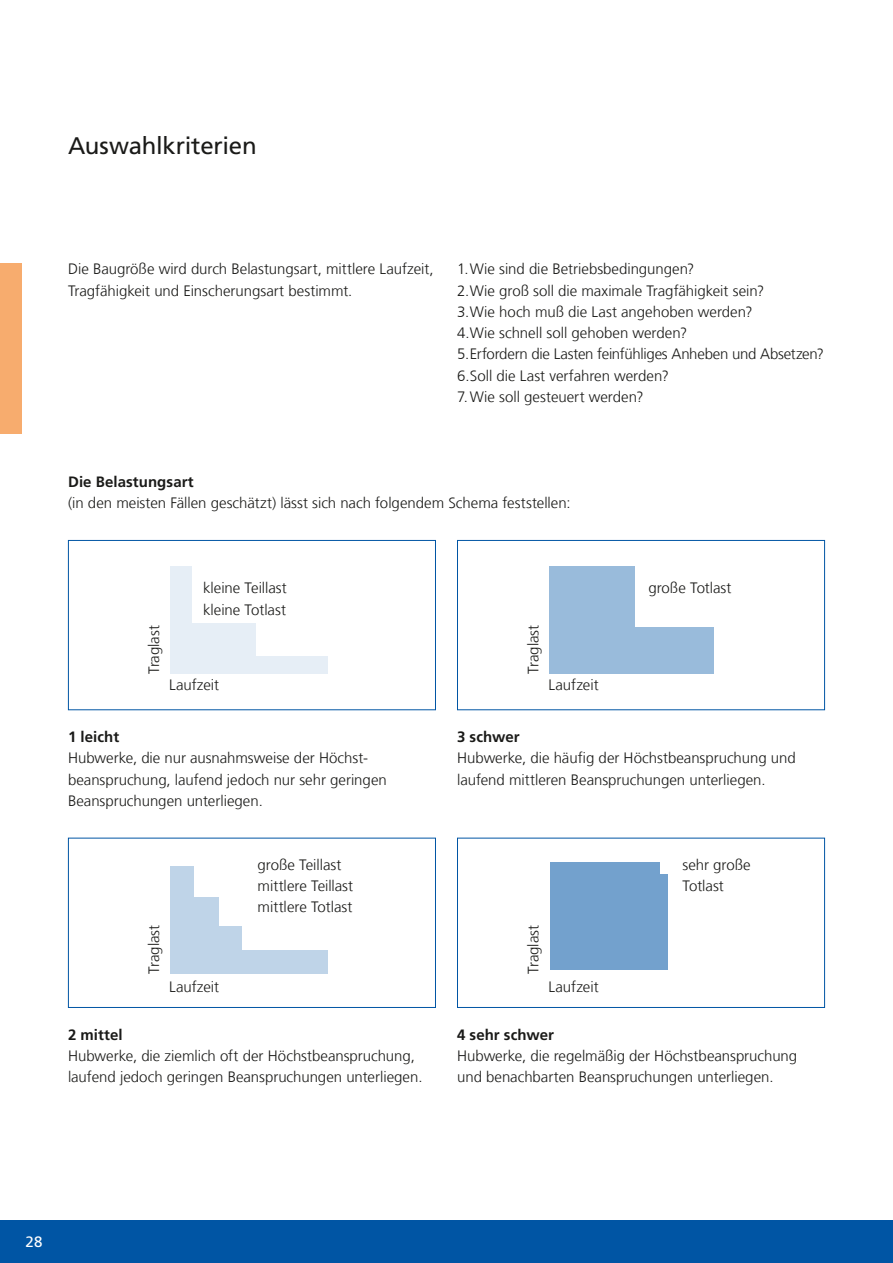
<style>
.page{position:relative;width:893px;height:1263px;background:#fff}
.page>*{position:absolute;margin:0;border:0;box-sizing:border-box;transform-origin:0 0}
.t1{font:24px "Frutiger LT Com";letter-spacing:-.01em;color:#1a1a18}
.t2{font:300 15px/21.3px "Frutiger LT Com";color:#1a1a18}
.t3{font:700 15px "Frutiger LT Com";letter-spacing:.005em;color:#1a1a18}
.t4{font:15px "Frutiger LT Com";color:#fff}
</style>
<div class="page">
<div style="left:0;top:1220px;width:893px;height:43px;background:#0055a4"></div>
<div style="left:0;top:264px;width:21px;height:170px;background:#f7ac6e"></div>
<div style="left:68px;top:540px;width:368px;height:170px;border:1px solid #0055a4"></div>
<div style="left:170px;top:566px;width:157px;height:107px;background:#e6eef6"></div>
<div style="left:192px;top:563px;width:164px;height:60px;background:#fff"></div>
<div style="left:256px;top:621px;width:74px;height:34px;background:#fff"></div>
<div style="left:457px;top:540px;width:368px;height:170px;border:1px solid #0055a4"></div>
<div style="left:550px;top:566px;width:164px;height:107px;background:#99bbdb"></div>
<div style="left:635px;top:564px;width:81px;height:62px;background:#fff"></div>
<div style="left:457px;top:838px;width:368px;height:170px;border:1px solid #0055a4"></div>
<div style="left:550px;top:863px;width:117px;height:107px;background:#73a1cd"></div>
<div style="left:660px;top:860px;width:9px;height:13px;background:#fff"></div>
<div style="left:68px;top:838px;width:368px;height:170px;border:1px solid #0055a4"></div>
<div style="left:170px;top:866px;width:157px;height:107px;background:#bfd4e8"></div>
<div style="left:242px;top:864px;width:90px;height:86px;background:#fff"></div>
<div style="left:220px;top:860px;width:28px;height:66px;background:#fff"></div>
<div style="left:195px;top:863px;width:31px;height:33px;background:#fff"></div>
<h1 class="t1" style="left:68px;top:132px;width:190px">Auswahlkriterien</h1>
<p class="t2" style="left:68px;top:259px;width:367px">Die Baugröße wird durch Belastungsart, mittlere Laufzeit,<br>Tragfähigkeit und Einscherungsart bestimmt.</p>
<p class="t2" style="left:457px;top:259px;width:368px">1.Wie sind die Betriebsbedingungen?<br>2.Wie groß soll die maximale Tragfähigkeit sein?<br>3.Wie hoch muß die Last angehoben werden?<br>4.Wie schnell soll gehoben werden?<br>5.Erfordern die Lasten feinfühliges Anheben und Absetzen?<br>6.Soll die Last verfahren werden?<br>7.Wie soll gesteuert werden?</p>
<p class="t3" style="left:68px;top:473px;width:127px">Die Belastungsart</p>
<p class="t2" style="left:68px;top:492px;width:504px">(in den meisten Fällen geschätzt) lässt sich nach folgendem Schema feststellen:</p>
<p class="t2" style="left:143px;top:674px;width:50px;rotate:-90deg">Traglast</p>
<p class="t2" style="left:203px;top:578px;width:85px">kleine Teillast kleine Totlast</p>
<p class="t2" style="left:169px;top:675px;width:52px">Laufzeit</p>
<p class="t2" style="left:523px;top:674px;width:50px;rotate:-90deg">Traglast</p>
<p class="t2" style="left:549px;top:675px;width:52px">Laufzeit</p>
<p class="t2" style="left:648px;top:578px;width:85px">große Totlast</p>
<p class="t3" style="left:68px;top:728px;width:53px">1 leicht</p>
<p class="t2" style="left:68px;top:748px;width:320px">Hubwerke, die nur ausnahmsweise der Höchst---- beanspruchung, laufend jedoch nur sehr geringen<br>Beanspruchungen unterliegen.</p>
<p class="t2" style="left:143px;top:973px;width:50px;rotate:-90deg">Traglast</p>
<p class="t2" style="left:169px;top:976px;width:52px">Laufzeit</p>
<p class="t2" style="left:258px;top:854px;width:97px">große Teillast mittlere Teillast mittlere Totlast</p>
<p class="t3" style="left:68px;top:1026px;width:56px">2 mittel</p>
<p class="t2" style="left:68px;top:1045px;width:356px">Hubwerke, die ziemlich oft der Höchstbeanspruchung, laufend jedoch geringen Beanspruchungen unterliegen.</p>
<p class="t3" style="left:457px;top:728px;width:64px">3 schwer</p>
<p class="t2" style="left:457px;top:748px;width:340px">Hubwerke, die häufig der Höchstbeanspruchung und laufend mittleren Beanspruchungen unterliegen.</p>
<p class="t2" style="left:523px;top:974px;width:50px;rotate:-90deg">Traglast</p>
<p class="t2" style="left:549px;top:976px;width:52px">Laufzeit</p>
<p class="t2" style="left:682px;top:854px;width:70px">sehr große<br>Totlast</p>
<p class="t3" style="left:457px;top:1026px;width:98px">4 sehr schwer</p>
<p class="t2" style="left:457px;top:1045px;width:342px">Hubwerke, die regelmäßig der Höchstbeanspruchung und benachbarten Beanspruchungen unterliegen.</p>
<p class="t4" style="left:26px;top:1233px;width:18px">28</p>
</div>
